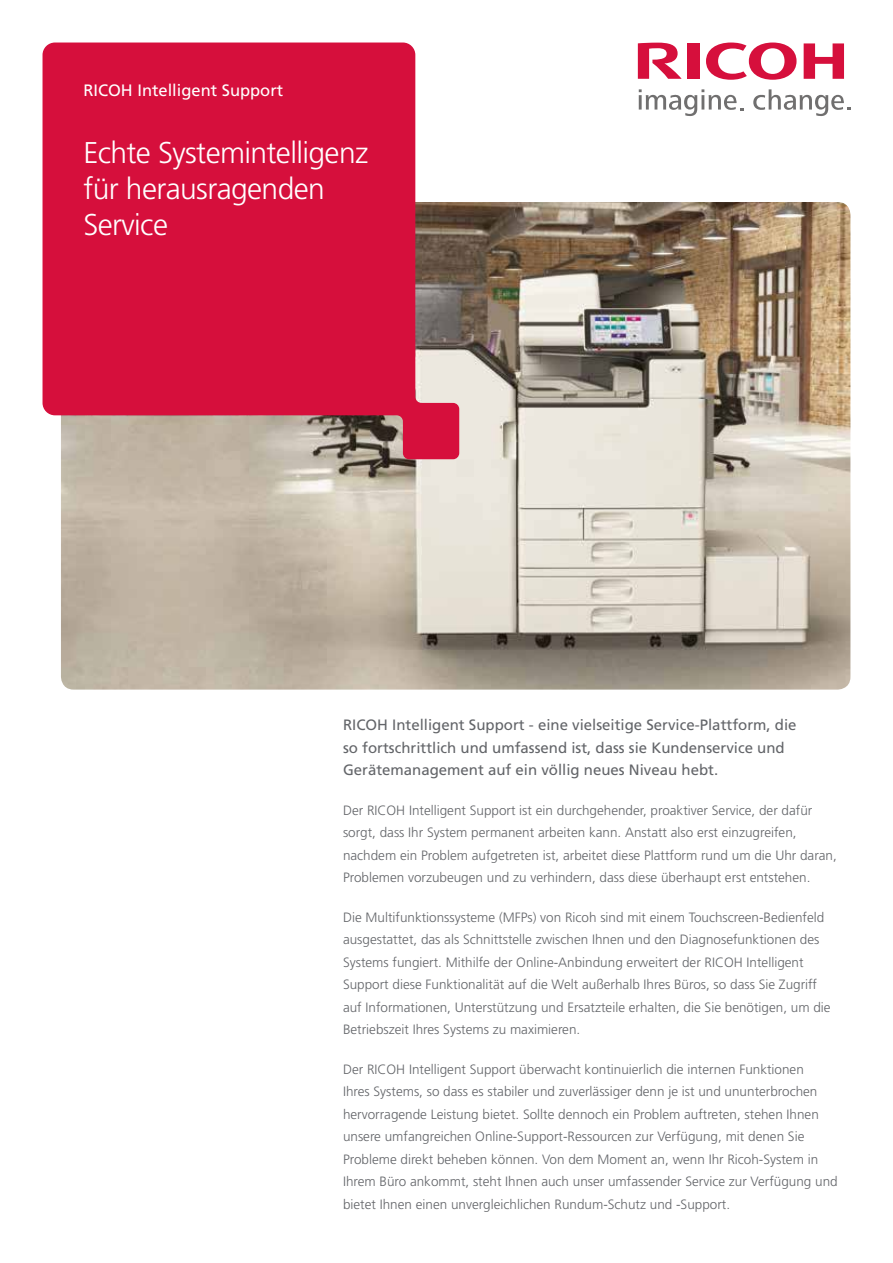
<style>
.page{position:relative;width:893px;height:1263px;background:#fff}
.page>*{position:absolute;margin:0;border:0;box-sizing:border-box;transform-origin:0 0}
.t1{font:300 30px/36px "Frutiger";letter-spacing:-.02em;color:#fff}
.t2{font:16.5px "Frutiger";color:#fff}
.t3{font:15px/22.5px "Frutiger";color:#636569}
.t4{font:300 13.5px/22.5px "Frutiger";color:#636569}
</style>
<div class="page">
<img style="left:61px;top:202px;width:789px;height:488px">
<svg style="left:706px;top:43px;width:90px;height:37px"></svg>
<svg style="left:804px;top:43px;width:40px;height:36px"></svg>
<div style="left:687px;top:43px;width:12px;height:36px;background:#d60f3c"></div>
<svg style="left:638px;top:43px;width:44px;height:36px"></svg>
<svg style="left:639px;top:89px;width:104px;height:27px"></svg>
<svg style="left:753px;top:89px;width:97px;height:27px"></svg>
<svg style="left:43px;top:43px;width:416px;height:416px;background:#d02c4f"></svg>
<p class="t2" style="left:83px;top:80px;width:201px">RICOH Intelligent Support</p>
<h1 class="t1" style="left:83px;top:135px;width:287px">Echte Systemintelligenz für herausragenden<br>Service</h1>
<p class="t3" style="left:343px;top:714px;width:455px">RICOH Intelligent Support - eine vielseitige Service-Plattform, die so fortschrittlich und umfassend ist, dass sie Kundenservice und<br>Gerätemanagement auf ein völlig neues Niveau hebt.</p>
<p class="t4" style="left:343px;top:799px;width:495px">Der RICOH Intelligent Support ist ein durchgehender, proaktiver Service, der dafür sorgt, dass Ihr System permanent arbeiten kann. Anstatt also erst einzugreifen, nachdem ein Problem aufgetreten ist, arbeitet diese Plattform rund um die Uhr daran, Problemen vorzubeugen und zu verhindern, dass diese überhaupt erst entstehen.</p>
<p class="t4" style="left:343px;top:906px;width:489px">Die Multifunktionssysteme (MFPs) von Ricoh sind mit einem Touchscreen-Bedienfeld ausgestattet, das als Schnittstelle zwischen Ihnen und den Diagnosefunktionen des Systems fungiert. Mithilfe der Online-Anbindung erweitert der RICOH Intelligent Support diese Funktionalität auf die Welt außerhalb Ihres Büros, so dass Sie Zugriff auf Informationen, Unterstützung und Ersatzteile erhalten, die Sie benötigen, um die Betriebszeit Ihres Systems zu maximieren.</p>
<p class="t4" style="left:343px;top:1058px;width:496px">Der RICOH Intelligent Support überwacht kontinuierlich die internen Funktionen<br>Ihres Systems, so dass es stabiler und zuverlässiger denn je ist und ununterbrochen hervorragende Leistung bietet. Sollte dennoch ein Problem auftreten, stehen Ihnen unsere umfangreichen Online-Support-Ressourcen zur Verfügung, mit denen Sie Probleme direkt beheben können. Von dem Moment an, wenn Ihr Ricoh-System in Ihrem Büro ankommt, steht Ihnen auch unser umfassender Service zur Verfügung und bietet Ihnen einen unvergleichlichen Rundum-Schutz und -Support.</p>
</div>
